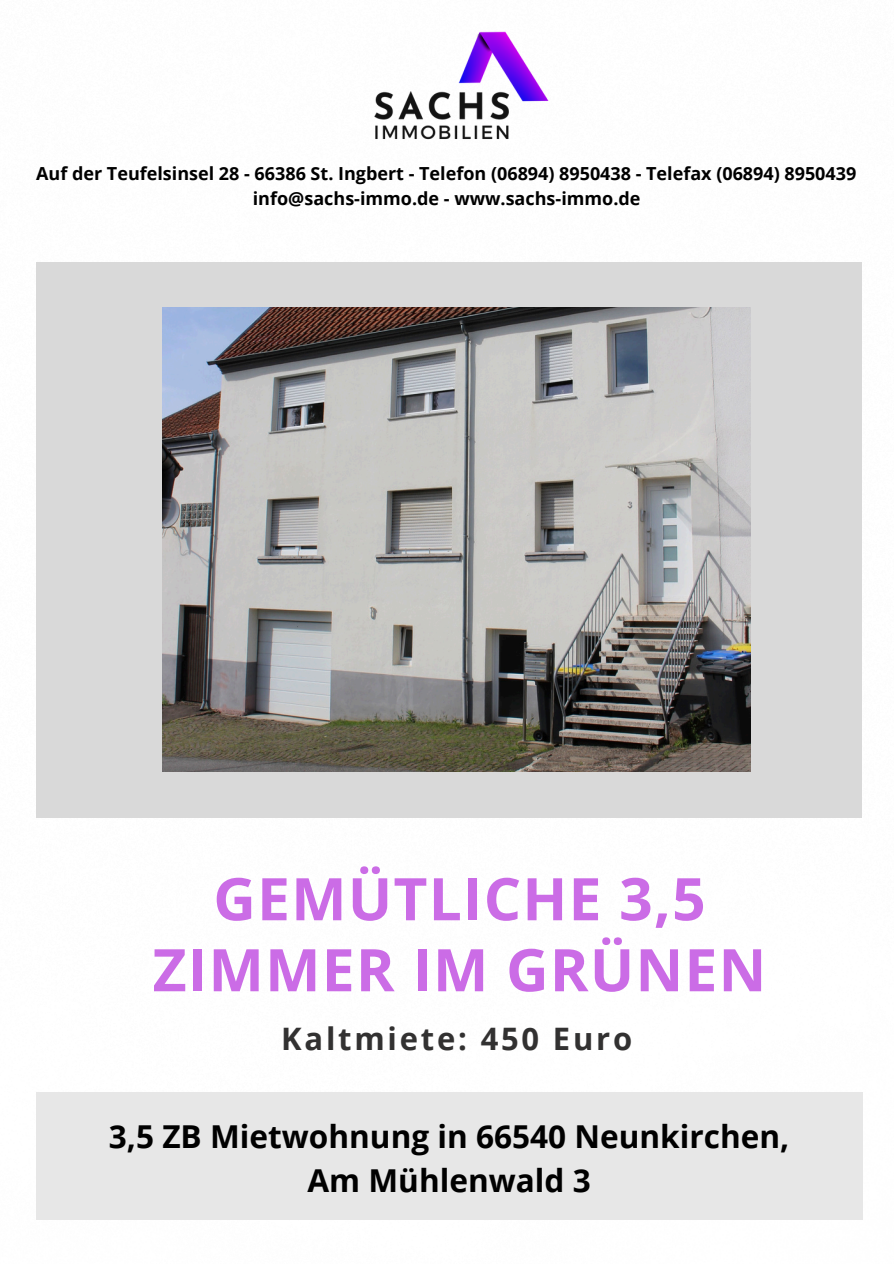
<style>
.page{position:relative;width:894px;height:1264px;background:#fff}
.page>*{position:absolute;margin:0;border:0;box-sizing:border-box;transform-origin:0 0}
.t1{font:700 58.8px/70.9px "Open Sans";letter-spacing:.02em;color:#cb6ce6;text-align:center}
.t2{font:700 31.5px/43.8px "Open Sans";color:#000;text-align:center}
.t3{font:700 30.9px "Open Sans";letter-spacing:.09em;color:#323131}
.t4{font:700 18px "Open Sans";color:#000}
</style>
<div class="page">
<div style="left:36px;top:262px;width:825px;height:555px;background:#d9d9d9"></div>
<div style="left:36px;top:1092px;width:825px;height:127px;background:#e7e7e7"></div>
<img style="left:163px;top:308px;width:587px;height:463px">
<img style="left:374px;top:31px;width:175px;height:109px">
<h1 class="t4" style="left:36px;top:161px;width:821px">Auf der Teufelsinsel 28 - 66386 St. Ingbert - Telefon (06894) 8950438 - Telefax (06894) 8950439</h1>
<h2 class="t4" style="left:253px;top:186px;width:389px">info@sachs-immo.de - www.sachs-immo.de</h2>
<p class="t1" style="left:152px;top:862px;width:615px">GEMÜTLICHE 3,5<br>ZIMMER IM GRÜNEN</p>
<p class="t3" style="left:281px;top:1016px;width:352px">Kaltmiete: 450 Euro</p>
<p class="t2" style="left:109px;top:1113px;width:681px">3,5 ZB Mietwohnung in 66540 Neunkirchen,<br>Am Mühlenwald 3</p>
</div>
